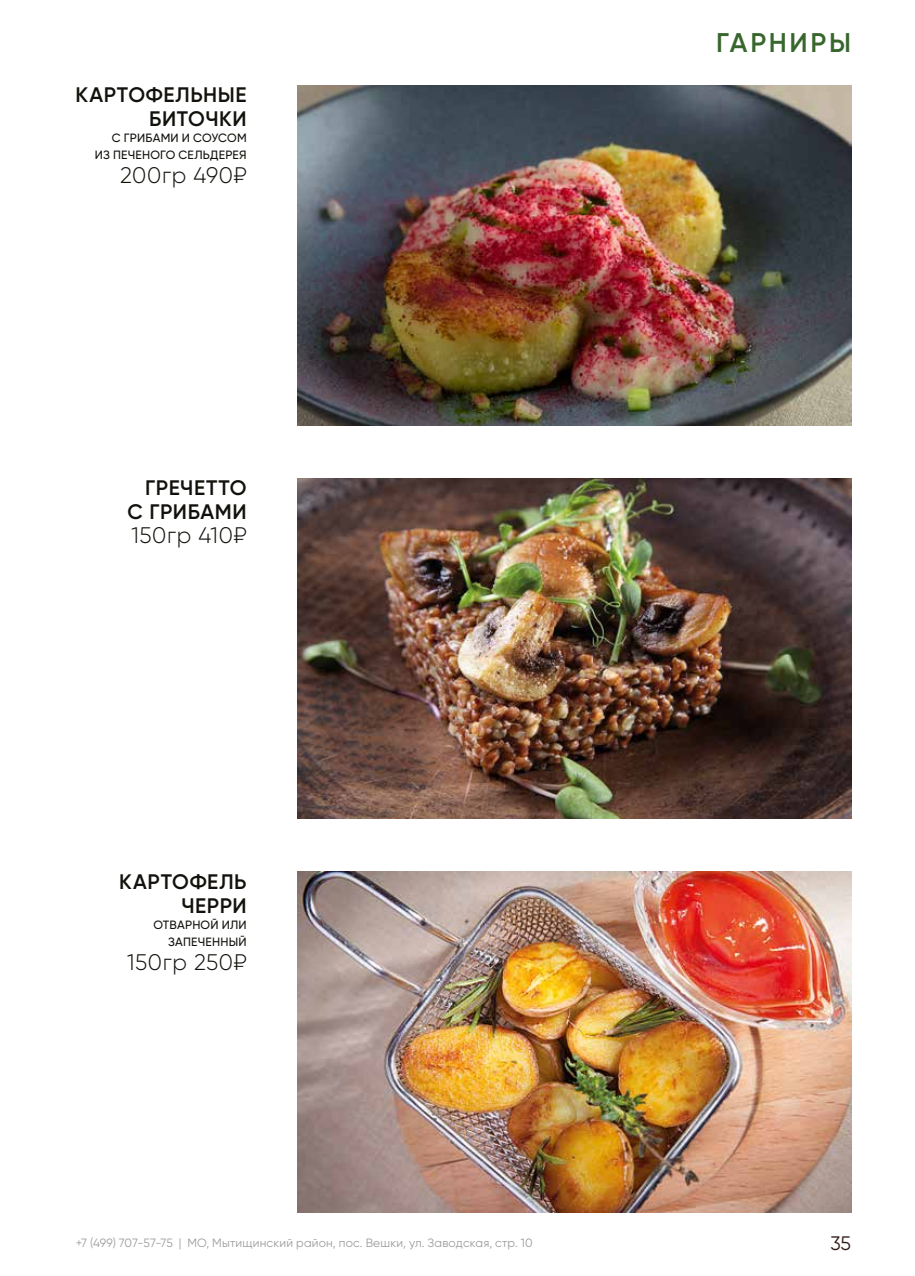
<style>
.page{position:relative;width:915px;height:1276px;background:#fff}
.page>*{position:absolute;margin:0;border:0;box-sizing:border-box;transform-origin:0 0}
.t1{font:600 27px "Gilroy";letter-spacing:.095em;color:#37672c}
.t2{font:300 22.5px "Gilroy";letter-spacing:.025em;color:#12110c}
.t3{font:600 21px/24px "Gilroy";letter-spacing:.025em;color:#12110c;text-align:right}
.t4{font:19.5px "Gilroy";color:#2d1813}
.t5{font:12px "Gilroy";letter-spacing:.015em;color:#9d9d9c}
.t6{font:500 12px/16.5px "Gilroy";letter-spacing:.02em;color:#12110c;text-align:right}
</style>
<div class="page">
<img style="left:298px;top:872px;width:552px;height:340px">
<img style="left:298px;top:478px;width:552px;height:341px">
<img style="left:298px;top:85px;width:552px;height:340px">
<h3 class="t3" style="left:75px;top:82px;width:173px">КАРТОФЕЛЬНЫЕ<br>БИТОЧКИ</h3>
<p class="t6" style="left:95px;top:130px;width:153px">С ГРИБАМИ И СОУСОМ<br>ИЗ ПЕЧЕНОГО СЕЛЬДЕРЕЯ</p>
<h2 class="t2" style="left:120px;top:161px;width:128px">200гр 490₽</h2>
<h3 class="t3" style="left:127px;top:476px;width:121px">ГРЕЧЕТТО<br>С ГРИБАМИ</h3>
<h2 class="t2" style="left:131px;top:522px;width:117px">150гр 410₽</h2>
<h3 class="t3" style="left:119px;top:869px;width:129px">КАРТОФЕЛЬ<br>ЧЕРРИ</h3>
<p class="t6" style="left:153px;top:916px;width:95px">ОТВАРНОЙ ИЛИ<br>ЗАПЕЧЕННЫЙ</p>
<h2 class="t2" style="left:127px;top:948px;width:121px">150гр 250₽</h2>
<h1 class="t1" style="left:715px;top:26px;width:136px">ГАРНИРЫ</h1>
<p class="t5" style="left:76px;top:1235px;width:458px">+7 (499) 707-57-75 | МО, Мытищинский район, пос. Вешки, ул. Заводская, стр. 10</p>
<h3 class="t4" style="left:830px;top:1231px;width:22px">35</h3>
</div>
